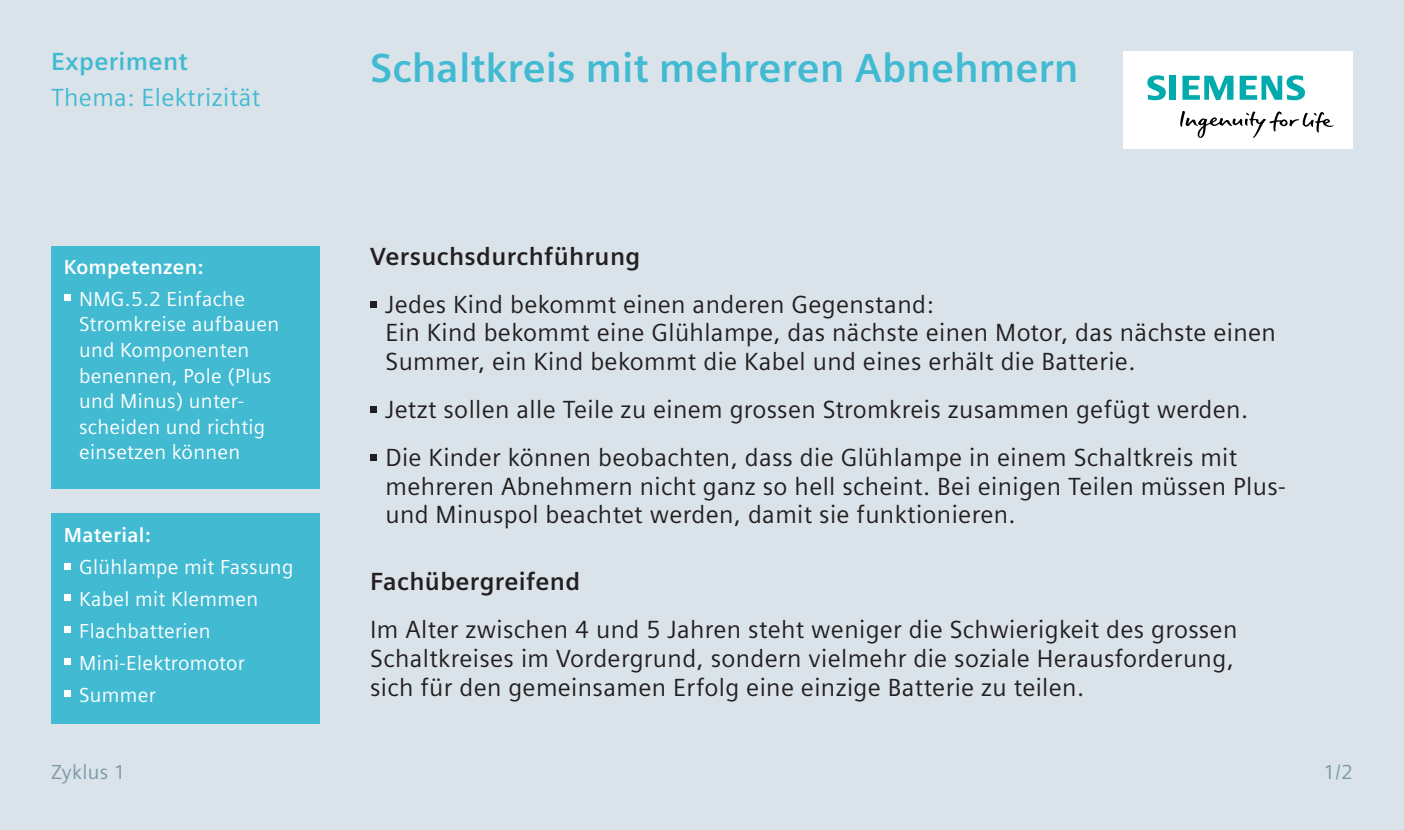
<style>
.page{position:relative;width:1404px;height:830px;background:#fff}
.page>*{position:absolute;margin:0;border:0;box-sizing:border-box;transform-origin:0 0}
.t1{font:700 40.5px "Siemens Sans";color:#41bad2}
.t2{font:24.75px/28.8px "Siemens Sans";letter-spacing:.015em;color:#231f20}
.t3{font:700 24.75px "Siemens Sans";letter-spacing:.015em;color:#231f20}
.t4{font:24.75px "Siemens Sans";letter-spacing:.015em;color:#41bad2}
.t5{font:700 24.75px "Siemens Sans";letter-spacing:.015em;color:#41bad2}
.t6{font:20.25px/25.4px "Siemens Sans";letter-spacing:.015em;color:#fff}
.t7{font:700 20.25px "Siemens Sans";letter-spacing:.015em;color:#fff}
.t8{font:20.25px "Siemens Sans";letter-spacing:.015em;color:#7b99a9}
</style>
<div class="page">
<div style="left:0;top:0;width:1403px;height:829px;background:#dae3e9"></div>
<svg style="left:370px;top:301px;width:6px;height:6px"></svg>
<div style="left:370px;top:406px;width:6px;height:7px;background:#231f20"></div>
<svg style="left:370px;top:454px;width:6px;height:6px"></svg>
<div style="left:1123px;top:51px;width:229px;height:97px;background:#fff"></div>
<svg style="left:1180px;top:111px;width:153px;height:27px"></svg>
<svg style="left:1147px;top:75px;width:29px;height:25px"></svg>
<svg style="left:1182px;top:76px;width:51px;height:24px"></svg>
<svg style="left:1239px;top:75px;width:65px;height:25px"></svg>
<div style="left:51px;top:245px;width:268px;height:243px;background:#41bad2"></div>
<div style="left:64px;top:294px;width:6px;height:7px;background:#fff"></div>
<div style="left:51px;top:513px;width:268px;height:210px;background:#41bad2"></div>
<div style="left:64px;top:562px;width:6px;height:7px;background:#fff"></div>
<div style="left:64px;top:594px;width:6px;height:7px;background:#fff"></div>
<svg style="left:64px;top:626px;width:6px;height:6px"></svg>
<svg style="left:64px;top:658px;width:6px;height:6px"></svg>
<svg style="left:64px;top:690px;width:6px;height:6px"></svg>
<p class="t5" style="left:51px;top:47px;width:138px">Experiment</p>
<p class="t4" style="left:51px;top:84px;width:211px">Thema: Elektrizität</p>
<p class="t7" style="left:64px;top:255px;width:141px">Kompetenzen:</p>
<p class="t6" style="left:79px;top:286px;width:201px">NMG.5.2 Einfache<br>Stromkreise aufbauen und Komponenten benennen, Pole (Plus und Minus) unter&shy;scheiden und richtig einsetzen können</p>
<p class="t7" style="left:64px;top:523px;width:88px">Material:</p>
<p class="t6" style="left:79px;top:551px;width:216px;line-height:31.9px">Glühlampe mit Fassung<br>Kabel mit Klemmen<br>Flachbatterien<br>Mini-Elektromotor<br>Summer</p>
<h1 class="t1" style="left:370px;top:45px;width:710px">Schaltkreis mit mehreren Abnehmern</h1>
<p class="t3" style="left:370px;top:242px;width:272px">Versuchsdurchführung</p>
<p class="t2" style="left:385px;top:290px;width:891px">Jedes Kind bekommt einen anderen Gegenstand:<br>Ein Kind bekommt eine Glühlampe, das nächste einen Motor, das nächste einen<br>Summer, ein Kind bekommt die Kabel und eines erhält die Batterie.</p>
<p class="t2" style="left:385px;top:385px;width:864px;line-height:47.9px">Jetzt sollen alle Teile zu einem grossen Stromkreis zusammen gefügt werden.<br>Die Kinder können beobachten, dass die Glühlampe in einem Schaltkreis mit</p>
<p class="t2" style="left:385px;top:471px;width:901px">mehreren Abnehmern nicht ganz so hell scheint. Bei einigen Teilen müssen Plus&shy;und Minuspol beachtet werden, damit sie funktionieren.</p>
<p class="t3" style="left:370px;top:567px;width:211px">Fachübergreifend</p>
<p class="t2" style="left:370px;top:615px;width:868px">Im Alter zwischen 4 und 5 Jahren steht weniger die Schwierigkeit des grossen<br>Schaltkreises im Vordergrund, sondern vielmehr die soziale Herausforderung, sich für den gemeinsamen Erfolg eine einzige Batterie zu teilen.</p>
<p class="t8" style="left:51px;top:760px;width:76px">Zyklus 1</p>
<p class="t8" style="left:1323px;top:760px;width:31px">1/2</p>
</div>
